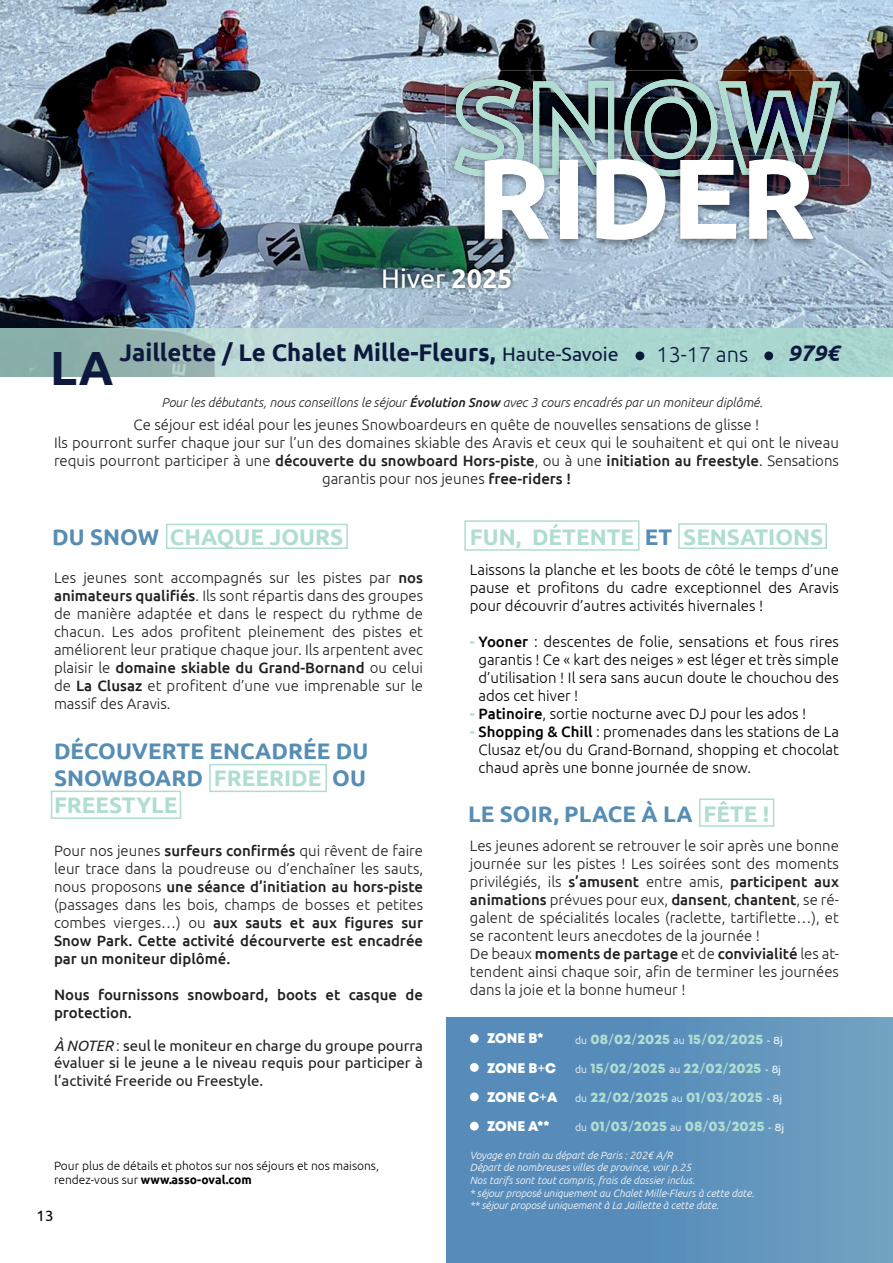
<style>
.page{position:relative;width:893px;height:1263px;background:#fff}
.page>*{position:absolute;margin:0;border:0;box-sizing:border-box;transform-origin:0 0}
.t1{font:700 113.7px "Ubuntu";color:#fff}
.t2{font:700 48px "Ubuntu";color:#0c193d}
.t3{font:26.85px "Ubuntu";color:#fff}
.t4{font:700 24px "Ubuntu";color:#0c193d}
.t5{font:700 22.5px/27px "Ubuntu";color:#568db4;text-align:justify}
.t6{font:700 22.5px "Ubuntu";color:#afddd1}
.t7{font:italic 700 22.5px "Ubuntu";color:#0c193d}
.t8{font:300 21.45px "Ubuntu";color:#0c193d}
.t9{font:300 15px/18px "Ubuntu";color:#231f20;text-align:justify}
.t10{font:300 15px/18px "Ubuntu";color:#000001;text-align:justify}
.t11{font:15px/16.5px "Ubuntu";color:#231f20}
.t12{font:500 15px/18px "Ubuntu";color:#231f20}
.t13{font:15px "Ubuntu";color:#000001}
.t14{font:13.95px/29.2px "Mont Heavy DEMO";color:#afddd1}
.t15{font:13.95px/29.4px "Mont Heavy DEMO";color:#fff;text-align:justify}
.t16{font:italic 300 12.9px "Ubuntu";color:#231f20}
.t17{font:300 12px/14.4px "Ubuntu";color:#000001}
.t18{font:italic 300 10.5px/12.6px "Ubuntu";color:#fff}
.s1{font-weight:700}
.s2{font-weight:400;font-size:19.5px}
.s3{font-weight:500}
.s4{color:#568db4}
.s5{color:#afddd1}
.s6{font-style:italic}
.s7{font-weight:300}
.s8{font-weight:700;color:#afddd1}
.s9{font-family:"Ubuntu";font-weight:300;font-size:10.5px;color:#fff}
.s10{font-family:"Varela Round"}
.s11{font-family:"Varela Round";font-size:10.5px;color:#fff}
</style>
<div class="page">
<img style="left:0;top:0;width:893px;height:376px">
<div style="left:166px;top:524px;width:182px;height:25px;border:2px solid #afddd1"></div>
<div style="left:678px;top:523px;width:149px;height:26px;border:2px solid #afddd1"></div>
<div style="left:464px;top:520px;width:175px;height:31px;border:2px solid #afddd1"></div>
<div style="left:51px;top:791px;width:130px;height:28px;border:2px solid #afddd1"></div>
<div style="left:209px;top:764px;width:118px;height:28px;border:2px solid #afddd1"></div>
<div style="left:699px;top:798px;width:75px;height:29px;border:2px solid #afddd1"></div>
<div style="left:446px;top:1017px;width:447px;height:246px;background:linear-gradient(to right,#5086b8,#6d9fc1)"></div>
<div style="left:470px;top:1034px;width:9px;height:9px;background:#fff;border-radius:50%"></div>
<div style="left:470px;top:1063px;width:9px;height:9px;background:#fff;border-radius:50%"></div>
<div style="left:470px;top:1092px;width:9px;height:9px;background:#fff;border-radius:50%"></div>
<div style="left:470px;top:1122px;width:9px;height:8px;background:#fff;border-radius:50%"></div>
<img style="left:379px;top:264px;width:136px;height:29px">
<img style="left:445px;top:71px;width:403px;height:115px">
<img style="left:454px;top:79px;width:386px;height:97px">
<img style="left:478px;top:176px;width:342px;height:74px">
<img style="left:478px;top:156px;width:342px;height:20px">
<div style="left:635px;top:351px;width:9px;height:9px;background:#0a183c;border-radius:50%"></div>
<div style="left:764px;top:351px;width:9px;height:9px;background:#0a183c;border-radius:50%"></div>
<img style="left:892px;top:328px;width:1px;height:48px">
<h1 class="t1" style="left:475px;top:129px;width:342px">RIDER</h1>
<h3 class="t3" style="left:381px;top:262px;width:133px">Hiver <span class="s1">2025</span></h3>
<h3 class="t4" style="left:119px;top:338px;width:501px">Jaillette / Le Chalet Mille-Fleurs, <span class="s2">Haute-Savoie</span></h3>
<h3 class="t8" style="left:657px;top:341px;width:93px">13-17 ans</h3>
<h3 class="t7" style="left:788px;top:340px;width:53px">979€</h3>
<h2 class="t2" style="left:50px;top:338px;width:65px">LA</h2>
<p class="t16" style="left:162px;top:395px;width:603px">Pour les débutants, nous conseillons le séjour <span class="s3">Évolution Snow</span> avec 3 cours encadrés par un moniteur diplômé.</p>
<p class="t9" style="left:54px;top:415px;width:786px;text-align:center">Ce séjour est idéal pour les jeunes Snowboardeurs en quête de nouvelles sensations de glisse !<br>Ils pourront surfer chaque jour sur l’un des domaines skiable des Aravis et ceux qui le souhaitent et qui ont le niveau requis pourront participer à une <span class="s3">découverte du snowboard Hors-piste</span>, ou à une <span class="s3">initiation au freestyle</span>. Sensations garantis pour nos jeunes <span class="s3">free-riders !</span></p>
<h3 class="t6" style="left:52px;top:523px;width:292px"><span class="s4">DU SNOW</span> CHAQUE JOURS</h3>
<h3 class="t6" style="left:470px;top:523px;width:355px">FUN, DÉTENTE <span class="s4">ET</span> SENSATIONS</h3>
<p class="t9" style="left:54px;top:569px;width:371px">Les jeunes sont accompagnés sur les pistes par <span class="s3">nos animateurs qualifiés</span>. Ils sont répartis dans des groupes de manière adaptée et dans le respect du rythme de chacun. Les ados profitent pleinement des pistes et améliorent leur pratique chaque jour. Ils arpentent avec plaisir le <span class="s3">domaine skiable du Grand-Bornand</span> ou celui de <span class="s3">La Clusaz</span> et profitent d’une vue imprenable sur le massif des Aravis.</p>
<h3 class="t5" style="left:54px;top:737px;width:316px">DÉCOUVERTE ENCADRÉE DU SNOWBOARD <span class="s5">FREERIDE</span> OU <span class="s5">FREESTYLE</span></h3>
<p class="t9" style="left:54px;top:841px;width:371px">Pour nos jeunes <span class="s3">surfeurs confirmés</span> qui rêvent de faire leur trace dans la poudreuse ou d’enchaîner les sauts, nous proposons <span class="s3">une séance d’initiation au hors-piste </span>(passages dans les bois, champs de bosses et petites combes vierges…) ou <span class="s3">aux sauts et aux figures sur Snow Park. Cette activité décourverte est encadrée par un moniteur diplômé.</span></p>
<p class="t12" style="left:54px;top:985px;width:371px">Nous fournissons snowboard, boots et casque de protection.</p>
<p class="t11" style="left:54px;top:1037px;width:371px"><span class="s6">À NOTER</span> <span class="s7">:</span> seul le moniteur en charge du groupe pourra évaluer si le jeune a le niveau requis pour participer à</p>
<p class="t11" style="left:54px;top:1071px;width:211px">l’activité Freeride ou Freestyle.</p>
<p class="t10" style="left:470px;top:560px;width:371px">Laissons la planche et les boots de côté le temps d’une pause et profitons du cadre exceptionnel des Aravis pour découvrir d’autres activités hivernales !</p>
<p class="t10" style="left:478px;top:632px;width:362px;text-indent:-9px"><span class="s8">-</span> <span class="s3">Yooner</span> : descentes de folie, sensations et fous rires garantis ! Ce « kart des neiges » est léger et très simple d’utilisation ! Il sera sans aucun doute le chouchou des ados cet hiver !</p>
<p class="t10" style="left:470px;top:704px;width:338px"><span class="s8">-</span> <span class="s3">Patinoire</span>, sortie nocturne avec DJ pour les ados !</p>
<p class="t10" style="left:479px;top:722px;width:362px;text-indent:-9px"><span class="s8">-</span> <span class="s3">Shopping &amp; Chill</span> : promenades dans les stations de La Clusaz et/ou du Grand-Bornand, shopping et chocolat chaud après une bonne journée de snow.</p>
<h3 class="t5" style="left:468px;top:800px;width:303px">LE SOIR, PLACE À LA <span class="s5">FÊTE !</span></h3>
<p class="t9" style="left:470px;top:837px;width:371px;text-align:left">Les jeunes adorent se retrouver le soir après une bonne journée sur les pistes ! Les soirées sont des moments privilégiés, ils <span class="s3">s’amusent</span> entre amis, <span class="s3">participent aux animations</span> prévues pour eux, <span class="s3">dansent</span>, <span class="s3">chantent</span>, se ré&shy;galent de spécialités locales (raclette, tartiflette…), et se racontent leurs anecdotes de la journée !<br>De beaux <span class="s3">moments de partage</span> et de <span class="s3">convivialité</span> les at&shy;tendent ainsi chaque soir, afin de terminer les journées dans la joie et la bonne humeur !</p>
<p class="t15" style="left:487px;top:1024px;width:58px">ZONE B*</p>
<p class="t14" style="left:575px;top:1025px;width:209px"><span class="s9">du</span> 08<span class="s10">/</span>02<span class="s10">/</span>2025 <span class="s9">au</span> 15<span class="s10">/</span>02<span class="s10">/</span>2025 <span class="s11">- 8j</span></p>
<p class="t15" style="left:487px;top:1054px;width:72px">ZONE B<span class="s10">+</span>C ZONE C<span class="s10">+</span>A ZONE A**</p>
<p class="t14" style="left:575px;top:1054px;width:210px"><span class="s9">du</span> 15<span class="s10">/</span>02<span class="s10">/</span>2025 <span class="s9">au</span> 22<span class="s10">/</span>02<span class="s10">/</span>2025 <span class="s11">- 8j </span><span class="s9">du</span> 22<span class="s10">/</span>02<span class="s10">/</span>2025 <span class="s9">au</span> 01<span class="s10">/</span>03<span class="s10">/</span>2025 <span class="s11">- 8j </span><span class="s9">du</span> 01<span class="s10">/</span>03<span class="s10">/</span>2025 <span class="s9">au</span> 08<span class="s10">/</span>03<span class="s10">/</span>2025 <span class="s11">- 8j</span></p>
<p class="t17" style="left:54px;top:1158px;width:327px">Pour plus de détails et photos sur nos séjours et nos maisons, rendez-vous sur <span class="s1">www.asso-oval.com</span></p>
<p class="t18" style="left:470px;top:1148px;width:286px">Voyage en train au départ de Paris : 202€ A/R<br>Départ de nombreuses villes de province, voir p.25<br>Nos tarifs sont tout compris, frais de dossier inclus.<br>* séjour proposé uniquement au Chalet Mille-Fleurs à cette date. ** séjour proposé uniquement à La Jaillette à cette date.</p>
<p class="t13" style="left:37px;top:1206px;width:18px">13</p>
</div>
